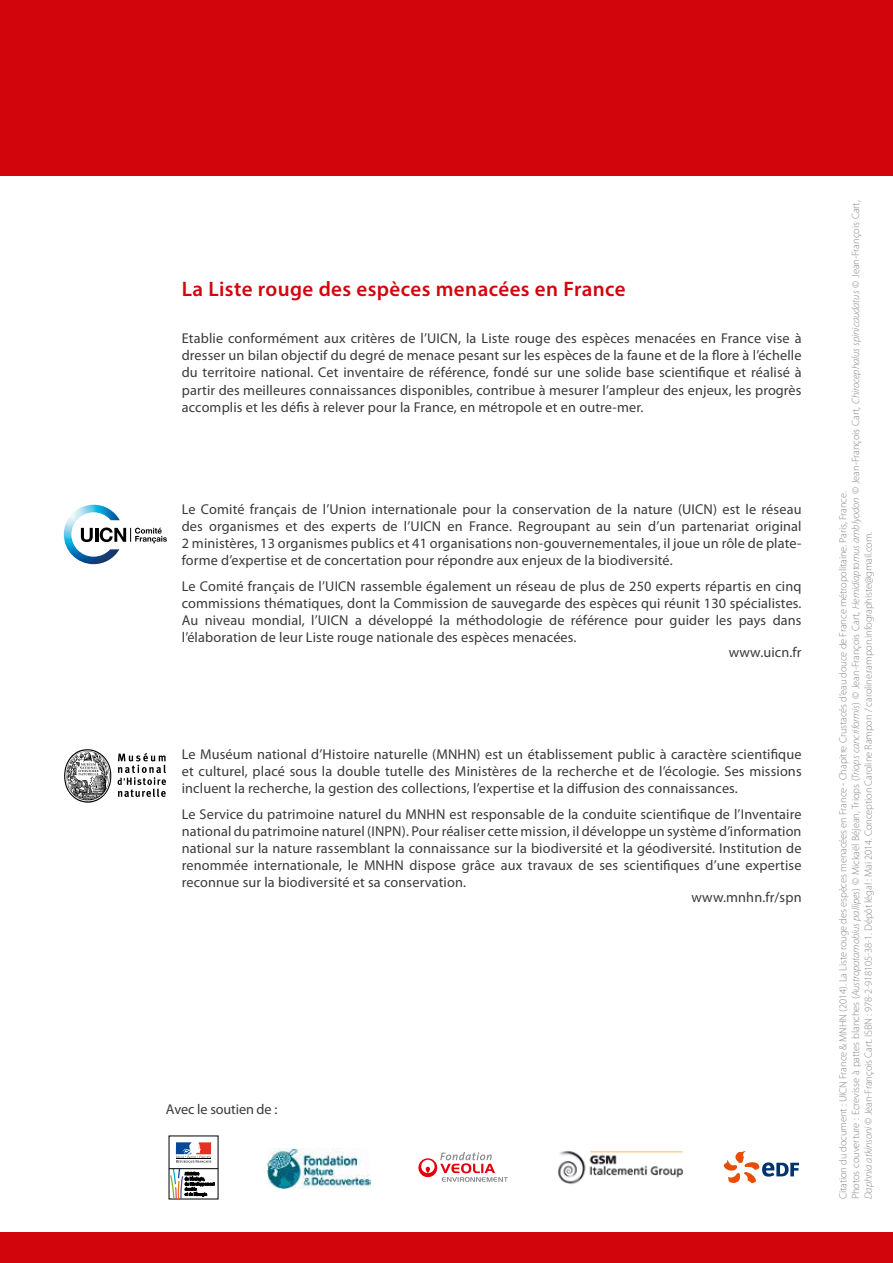
<style>
.page{position:relative;width:893px;height:1263px;background:#fff}
.page>*{position:absolute;margin:0;border:0;box-sizing:border-box;transform-origin:0 0}
.t1{font:600 21px "Myriad Pro";letter-spacing:.02em;color:#d3050c}
.t2{font:14.25px/17.1px "Myriad Pro";letter-spacing:.01em;color:#3a3a39;text-align:justify}
.t3{font:14.25px "Myriad Pro";letter-spacing:-.01em;color:#3a3a39}
.t4{font:300 10.5px/12.6px "Myriad Pro";letter-spacing:-.01em;color:#868786}
.s1{font-style:italic}
</style>
<div class="page">
<div style="left:0;top:0;width:893px;height:176px;background:#d3050c"></div>
<div style="left:0;top:1233px;width:893px;height:30px;background:#d3050c"></div>
<svg style="left:118px;top:753px;width:48px;height:44px"></svg>
<svg style="left:64px;top:749px;width:47px;height:54px"></svg>
<img style="left:64px;top:505px;width:56px;height:59px">
<svg style="left:81px;top:528px;width:12px;height:14px"></svg>
<hr style="left:95px;top:528px;width:3px;height:14px;background:#000">
<svg style="left:100px;top:527px;width:67px;height:16px"></svg>
<svg style="left:724px;top:1151px;width:75px;height:32px"></svg>
<svg style="left:176px;top:1142px;width:35px;height:21px"></svg>
<hr style="left:169px;top:1168px;width:49px;height:1px;background:#000">
<svg style="left:170px;top:1169px;width:44px;height:30px"></svg>
<img style="left:267px;top:1148px;width:103px;height:40px">
<svg style="left:418px;top:1152px;width:90px;height:30px"></svg>
<img style="left:558px;top:1151px;width:126px;height:33px">
<h1 class="t1" style="left:182px;top:276px;width:445px">La Liste rouge des espèces menacées en France</h1>
<p class="t2" style="left:182px;top:330px;width:621px">Etablie conformément aux critères de l’UICN, la Liste rouge des espèces menacées en France vise à dresser un bilan objectif du degré de menace pesant sur les espèces de la faune et de la flore à l’échelle du territoire national. Cet inventaire de référence, fondé sur une solide base scientifique et réalisé à partir des meilleures connaissances disponibles, contribue à mesurer l’ampleur des enjeux, les progrès accomplis et les défis à relever pour la France, en métropole et en outre-mer.</p>
<p class="t2" style="left:182px;top:500px;width:621px">Le Comité français de l’Union internationale pour la conservation de la nature (UICN) est le réseau des organismes et des experts de l’UICN en France. Regroupant au sein d’un partenariat original 2 ministères, 13 organismes publics et 41 organisations non-gouvernementales, il joue un rôle de plate&shy;forme d’expertise et de concertation pour répondre aux enjeux de la biodiversité.</p>
<p class="t2" style="left:182px;top:577px;width:621px">Le Comité français de l’UICN rassemble également un réseau de plus de 250 experts répartis en cinq commissions thématiques, dont la Commission de sauvegarde des espèces qui réunit 130 spécialistes.<br>Au niveau mondial, l’UICN a développé la méthodologie de référence pour guider les pays dans l’élaboration de leur Liste rouge nationale des espèces menacées.</p>
<p class="t2" style="left:729px;top:643px;width:74px">www.uicn.fr</p>
<p class="t2" style="left:182px;top:746px;width:621px">Le Muséum national d’Histoire naturelle (MNHN) est un établissement public à caractère scientifique et culturel, placé sous la double tutelle des Ministères de la recherche et de l’écologie. Ses missions incluent la recherche, la gestion des collections, l’expertise et la diffusion des connaissances.</p>
<p class="t2" style="left:182px;top:805px;width:621px">Le Service du patrimoine naturel du MNHN est responsable de la conduite scientifique de l’Inventaire national du patrimoine naturel (INPN). Pour réaliser cette mission, il développe un système d’information national sur la nature rassemblant la connaissance sur la biodiversité et la géodiversité. Institution de renommée internationale, le MNHN dispose grâce aux travaux de ses scientifiques d’une expertise reconnue sur la biodiversité et sa conservation.</p>
<p class="t2" style="left:691px;top:889px;width:112px">www.mnhn.fr/spn</p>
<p class="t3" style="left:166px;top:1101px;width:113px">Avec le soutien de :</p>
<p class="t4" style="left:837px;top:1199px;width:1000px;rotate:-90deg">Citation du document : UICN France &amp; MNHN (2014). La Liste rouge des espèces menacées en France - Chapitre Crustacés d’eau douce de France métropolitaine. Paris, France.<br>Photos couverture : Ecrevisse à pattes blanches (<span class="s1">Austropotamobius pallipes</span>) © Mickaël Béjean, Triops (<span class="s1">Triops cancriformis</span>) © Jean-François Cart, <span class="s1">Hemidiaptomus amblyodon</span> © Jean-François Cart, <span class="s1">Chirocephalus spinicaudatus</span> © Jean-François Cart,<br><span class="s1">Daphnia atkinsoni</span> © Jean-François Cart. ISBN : 978-2-918105-38-1. Dépôt légal : Mai 2014. Conception Caroline Rampon / caroline.rampon.infographiste@gmail.com.</p>
</div>
